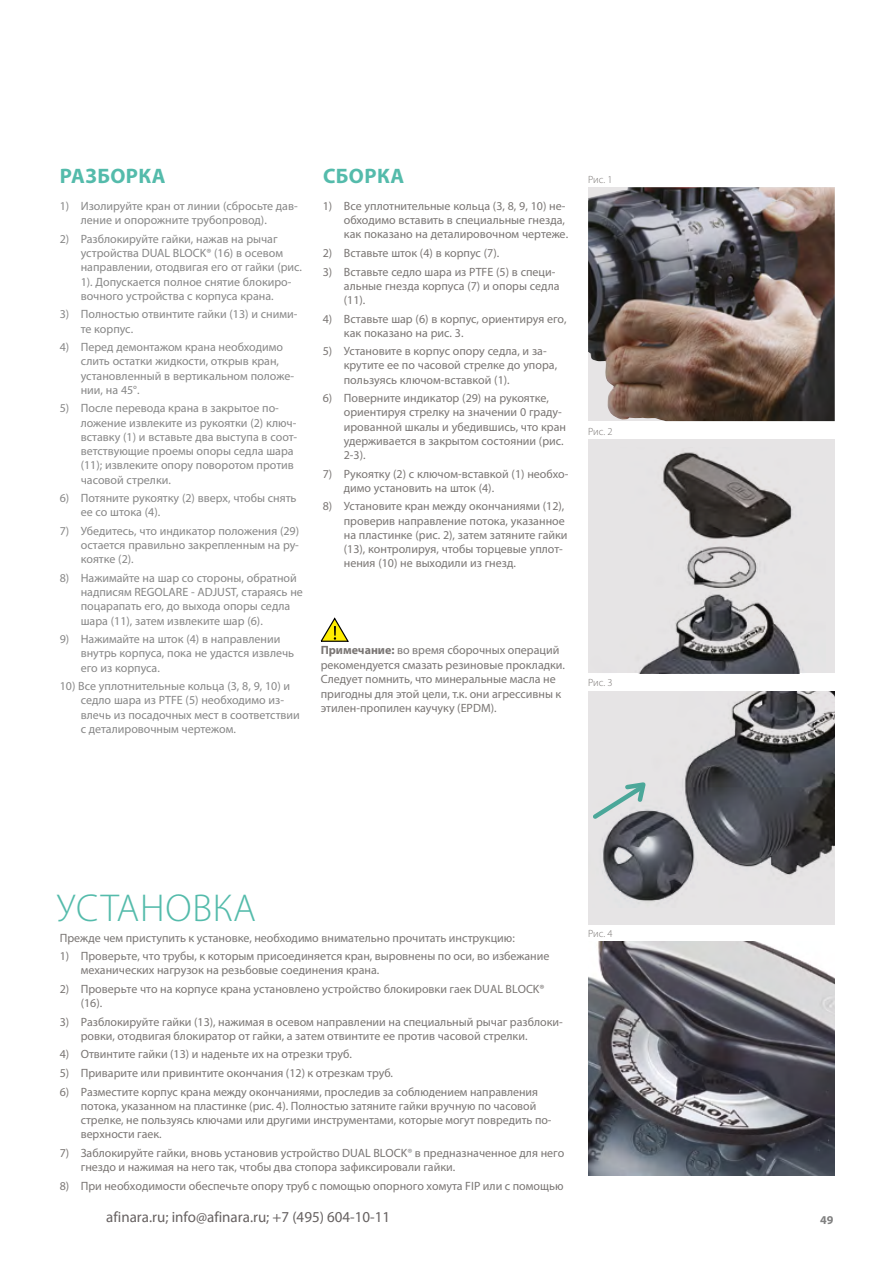
<style>
.page{position:relative;width:893px;height:1263px;background:#fff}
.page>*{position:absolute;margin:0;border:0;box-sizing:border-box;transform-origin:0 0}
.t1{font:300 39px "Myriad Pro";letter-spacing:.02em;color:#54bbab}
.t2{font:700 21px "Myriad Pro";letter-spacing:.02em;color:#54bbab}
.t3{font:15px "Myriad Pro";color:#666161}
.t4{font:12px/14.2px "Myriad Pro";color:#7a7674}
.t5{font:12px/14.2px "Myriad Pro";color:#878787}
.t6{font:700 12px "Myriad Pro";color:#818181}
.t7{font:300 10.5px "Myriad Pro";letter-spacing:-.01em;color:#7a7674}
.s1{font-weight:700}
.s2{color:#878787}
</style>
<div class="page">
<img style="left:588px;top:942px;width:247px;height:234px">
<svg style="left:320px;top:617px;width:29px;height:25px"></svg>
<img style="left:588px;top:187px;width:247px;height:234px">
<div style="left:588px;top:691px;width:247px;height:234px;background:#e6e4e5"></div>
<img style="left:602px;top:691px;width:233px;height:211px">
<svg style="left:593px;top:779px;width:56px;height:44px"></svg>
<div style="left:588px;top:439px;width:247px;height:234px;background:#e6e4e5"></div>
<img style="left:639px;top:452px;width:161px;height:221px">
<h2 class="t2" style="left:60px;top:163px;width:107px">РАЗБОРКА</h2>
<h2 class="t2" style="left:323px;top:162px;width:83px">СБОРКА</h2>
<p class="t5" style="left:81px;top:199px;width:218px;text-indent:-21px">1) Изолируйте кран от линии (сбросьте дав&shy;ление и опорожните трубопровод).</p>
<p class="t5" style="left:81px;top:232px;width:223px;text-indent:-21px">2) Разблокируйте гайки, нажав на рычаг устройства DUAL BLOCK® (16) в осевом направлении, отодвигая его от гайки (рис.<br>1). Допускается полное снятие блокиро&shy;вочного устройства с корпуса крана.</p>
<p class="t5" style="left:81px;top:307px;width:218px;text-indent:-21px">3) Полностью отвинтите гайки (13) и сними&shy;те корпус.</p>
<p class="t5" style="left:81px;top:340px;width:215px;text-indent:-21px">4) Перед демонтажом крана необходимо слить остатки жидкости, открыв кран, установленный в вертикальном положе&shy;нии, на 45°.</p>
<p class="t5" style="left:81px;top:401px;width:218px;text-indent:-21px">5) После перевода крана в закрытое по&shy;ложение извлеките из рукоятки (2) ключ&shy;вставку (1) и вставьте два выступа в соот&shy;ветствующие проемы опоры седла шара (11); извлеките опору поворотом против часовой стрелки.</p>
<p class="t5" style="left:81px;top:491px;width:217px;text-indent:-21px">6) Потяните рукоятку (2) вверх, чтобы снять ее со штока (4).</p>
<p class="t5" style="left:81px;top:523px;width:220px;text-align:justify;text-indent:-21px">7) Убедитесь, что индикатор положения (29) остается правильно закрепленным на ру&shy;коятке (2).</p>
<p class="t5" style="left:81px;top:570px;width:224px;text-indent:-21px">8) Нажимайте на шар со стороны, обратной надписям REGOLARE - ADJUST, стараясь не поцарапать его, до выхода опоры седла шара (11), затем извлеките шар (6).</p>
<p class="t5" style="left:81px;top:632px;width:215px;text-indent:-21px">9) Нажимайте на шток (4) в направлении внутрь корпуса, пока не удастся извлечь его из корпуса.</p>
<p class="t5" style="left:81px;top:679px;width:221px;text-indent:-21px">10) Все уплотнительные кольца (3, 8, 9, 10) и седло шара из PTFE (5) необходимо из&shy;влечь из посадочных мест в соответствии с деталировочным чертежом.</p>
<p class="t4" style="left:344px;top:199px;width:226px;text-indent:-21px">1) Все уплотнительные кольца (3, 8, 9, 10) не&shy;обходимо вставить в специальные гнезда, как показано на деталировочном чертеже.</p>
<p class="t4" style="left:323px;top:246px;width:178px">2) Вставьте шток (4) в корпус (7).</p>
<p class="t4" style="left:344px;top:264px;width:217px;text-indent:-21px">3) Вставьте седло шара из PTFE (5) в специ&shy;альные гнезда корпуса (7) и опоры седла (11).</p>
<p class="t4" style="left:344px;top:311px;width:224px;text-indent:-21px">4) Вставьте шар (6) в корпус, ориентируя его, как показано на рис. 3.</p>
<p class="t4" style="left:344px;top:344px;width:215px;text-indent:-21px">5) Установите в корпус опору седла, и за&shy;крутите ее по часовой стрелке до упора, пользуясь ключом-вставкой (1).</p>
<p class="t4" style="left:344px;top:391px;width:224px;text-indent:-21px">6) Поверните индикатор (29) на рукоятке, ориентируя стрелку на значении 0 граду&shy;ированной шкалы и убедившись, что кран удерживается в закрытом состоянии (рис.<br>2-3).</p>
<p class="t4" style="left:344px;top:466px;width:226px;text-indent:-21px">7) Рукоятку (2) с ключом-вставкой (1) необхо&shy;димо установить на шток (4).</p>
<p class="t4" style="left:344px;top:499px;width:225px;text-indent:-21px">8) Установите кран между окончаниями (12), проверив направление потока, указанное на пластинке (рис. 2), затем затяните гайки (13), контролируя, чтобы торцевые уплот&shy;нения (10) не выходили из гнезд.</p>
<p class="t4" style="left:321px;top:643px;width:246px"><span class="s1">Примечание:</span> во время сборочных операций рекомендуется смазать резиновые прокладки.<br>Следует помнить, что минеральные масла не пригодны для этой цели, т.к. они агрессивны к этилен-пропилен каучуку (EPDM).</p>
<p class="t7" style="left:588px;top:173px;width:26px">Рис. 1</p>
<p class="t7" style="left:588px;top:425px;width:26px">Рис. 2</p>
<p class="t7" style="left:588px;top:676px;width:26px">Рис. 3</p>
<h1 class="t1" style="left:57px;top:885px;width:201px">УСТАНОВКА</h1>
<p class="t4" style="left:60px;top:930px;width:457px">Прежде чем приступить к установке, необходимо внимательно прочитать инструкцию:</p>
<p class="t4" style="left:81px;top:949px;width:470px;text-indent:-21px">1) Проверьте, что трубы, к которым присоединяется кран, выровнены по оси, во избежание механических нагрузок на резьбовые соединения крана.</p>
<p class="t4" style="left:81px;top:981px;width:465px;text-indent:-21px">2) Проверьте что на корпусе крана установлено устройство блокировки гаек DUAL BLOCK® (16).</p>
<p class="t4" style="left:81px;top:1014px;width:484px;text-indent:-21px">3) Разблокируйте гайки (13), нажимая в осевом направлении на специальный рычаг разблоки&shy;ровки, отодвигая блокиратор от гайки, а затем отвинтите ее против часовой стрелки.</p>
<p class="t4" style="left:60px;top:1047px;width:294px">4) Отвинтите гайки (13) и наденьте их на отрезки труб.</p>
<p class="t4" style="left:60px;top:1066px;width:335px">5) Приварите или привинтите окончания (12) к отрезкам труб.</p>
<p class="t4" style="left:81px;top:1084px;width:472px;text-indent:-21px">6) Разместите корпус крана между окончаниями, проследив за соблюдением направления потока, указанном на пластинке (рис. 4). Полностью затяните гайки вручную по часовой стрелке, не пользуясь ключами или другими инструментами, которые могут повредить по&shy;верхности гаек.</p>
<p class="t4" style="left:81px;top:1145px;width:485px;text-indent:-21px">7) Заблокируйте гайки, вновь установив устройство DUAL BLOCK<span class="s2">®</span> в предназначенное для него гнездо и нажимая на него так, чтобы два стопора зафиксировали гайки.</p>
<p class="t4" style="left:60px;top:1178px;width:505px">8) При необходимости обеспечьте опору труб с помощью опорного хомута FIP или с помощью</p>
<p class="t7" style="left:588px;top:927px;width:26px">Рис. 4</p>
<p class="t3" style="left:106px;top:1207px;width:285px">afinara.ru; info@afinara.ru; +7 (495) 604-10-11</p>
<p class="t6" style="left:820px;top:1212px;width:15px">49</p>
</div>
